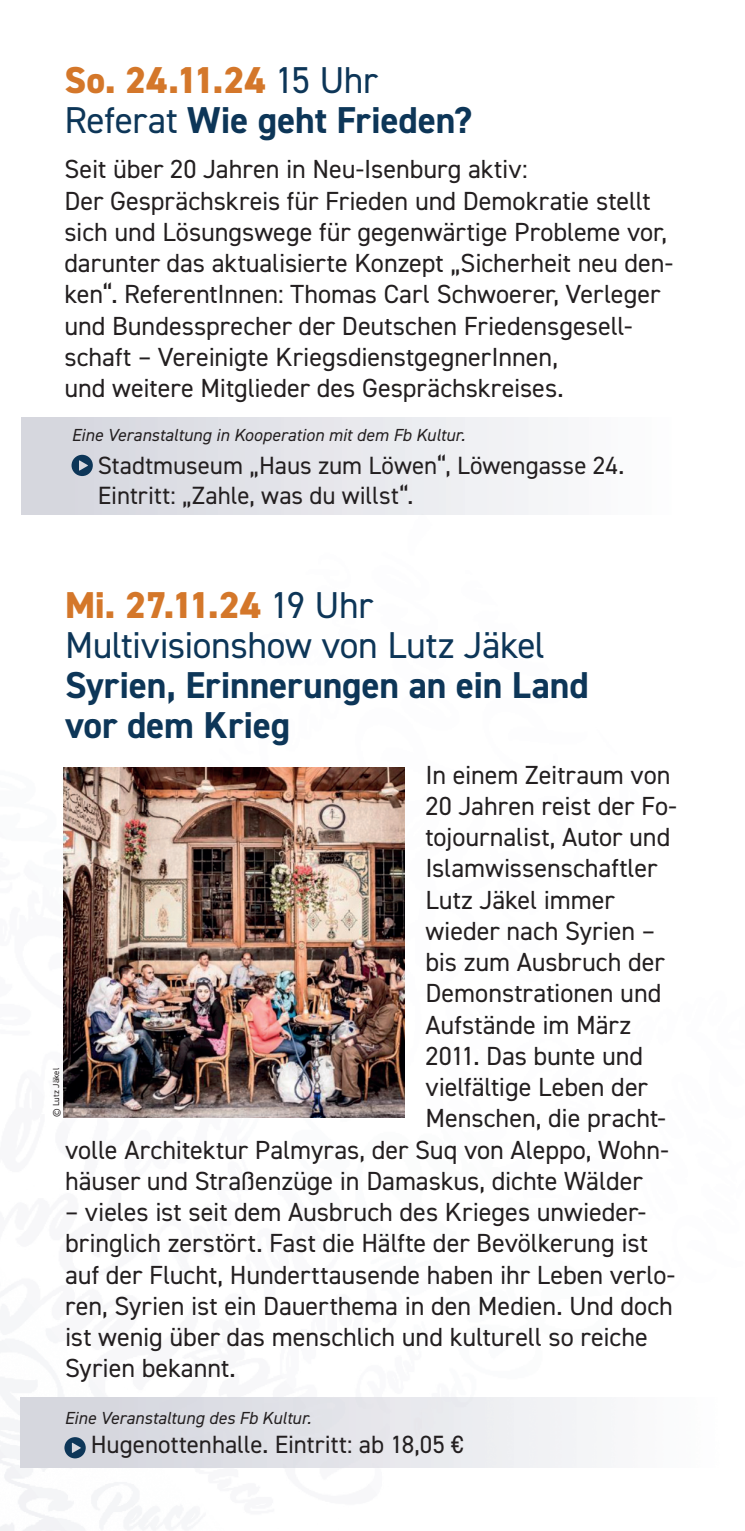
<style>
.page{position:relative;width:745px;height:1531px;background:#fff}
.page>*{position:absolute;margin:0;border:0;box-sizing:border-box;transform-origin:0 0}
.t1{font:700 37.5px/40px "DIN2014";letter-spacing:-.005em;color:#0d3658}
.t2{font:37.5px/40px "DIN2014";letter-spacing:-.015em;color:#0d3658}
.t3{font:26.25px/31.2px "DIN2014";letter-spacing:-.005em;color:#231f20}
.t4{font:25px/30px "DIN2014";letter-spacing:-.005em;color:#231f20}
.t5{font:italic 17.5px "DIN2014";letter-spacing:.005em;color:#231f20}
.t6{font:8.75px "DIN2014";letter-spacing:.015em;color:#231f20}
.s1{font-weight:800;color:#d4772a}
.s2{font-weight:400}
</style>
<div class="page">
<img style="left:0;top:767px;width:82px;height:764px">
<img style="left:82px;top:767px;width:515px;height:764px">
<svg style="left:71px;top:455px;width:22px;height:21px"></svg>
<img style="left:21px;top:1398px;width:576px;height:69px">
<svg style="left:64px;top:1437px;width:22px;height:21px"></svg>
<img style="left:64px;top:768px;width:340px;height:349px">
<h1 class="t1" style="left:64px;top:60px;width:409px"><span class="s1">So. 24.11.24</span> <span class="s2">15 Uhr<br>Referat</span> Wie geht Frieden?</h1>
<p class="t3" style="left:64px;top:153px;width:610px">Seit über 20 Jahren in Neu-Isenburg aktiv:<br>Der Gesprächskreis für Frieden und Demokratie stellt sich und Lösungswege für gegenwärtige Probleme vor, darunter das aktualisierte Konzept „Sicherheit neu den&shy;ken“. ReferentInnen: Thomas Carl Schwoerer, Verleger und Bundessprecher der Deutschen Friedensgesell&shy;schaft – Vereinigte KriegsdienstgegnerInnen,<br>und weitere Mitglieder des Gesprächskreises.</p>
<p class="t5" style="left:71px;top:424px;width:395px">Eine Veranstaltung in Kooperation mit dem Fb Kultur.</p>
<p class="t4" style="left:98px;top:449px;width:527px">Stadtmuseum „Haus zum Löwen“, Löwengasse 24.<br>Eintritt: „Zahle, was du willst“.</p>
<h1 class="t2" style="left:65px;top:584px;width:481px"><span class="s1">Mi. 27.11.24</span> 19 Uhr<br>Multivisionshow von Lutz Jäkel</h1>
<h1 class="t1" style="left:65px;top:665px;width:525px">Syrien, Erinnerungen an ein Land vor dem Krieg</h1>
<p class="t3" style="left:425px;top:758px;width:246px">In einem Zeitraum von</p>
<p class="t3" style="left:425px;top:790px;width:253px">20 Jahren reist der Fo-</p>
<p class="t3" style="left:425px;top:821px;width:246px">tojournalist, Autor und</p>
<p class="t3" style="left:425px;top:852px;width:233px">Islamwissenschaftler</p>
<p class="t3" style="left:425px;top:883px;width:191px">Lutz Jäkel immer</p>
<p class="t3" style="left:425px;top:915px;width:231px">wieder nach Syrien –</p>
<p class="t3" style="left:425px;top:946px;width:241px">bis zum Ausbruch der</p>
<p class="t3" style="left:425px;top:977px;width:237px">Demonstrationen und</p>
<p class="t3" style="left:425px;top:1008px;width:207px">Aufstände im März</p>
<p class="t3" style="left:425px;top:1040px;width:219px">2011. Das bunte und</p>
<p class="t3" style="left:425px;top:1071px;width:224px">vielfältige Leben der</p>
<p class="t3" style="left:425px;top:1102px;width:242px">Menschen, die pracht-</p>
<p class="t3" style="left:65px;top:1133px;width:605px">volle Architektur Palmyras, der Suq von Aleppo, Wohn-</p>
<p class="t3" style="left:65px;top:1164px;width:578px">häuser und Straßenzüge in Damaskus, dichte Wälder</p>
<p class="t3" style="left:65px;top:1196px;width:611px">– vieles ist seit dem Ausbruch des Krieges unwieder&shy;bringlich zerstört. Fast die Hälfte der Bevölkerung ist auf der Flucht, Hunderttausende haben ihr Leben verlo&shy;ren, Syrien ist ein Dauerthema in den Medien. Und doch ist wenig über das menschlich und kulturell so reiche Syrien bekannt.</p>
<p class="t5" style="left:64px;top:1407px;width:248px">Eine Veranstaltung des Fb Kultur.</p>
<p class="t4" style="left:91px;top:1429px;width:374px">Hugenottenhalle. Eintritt: ab 18,05 €</p>
<p class="t6" style="left:51px;top:1117px;width:51px;rotate:-90deg">© Lutz Jäkel</p>
</div>
